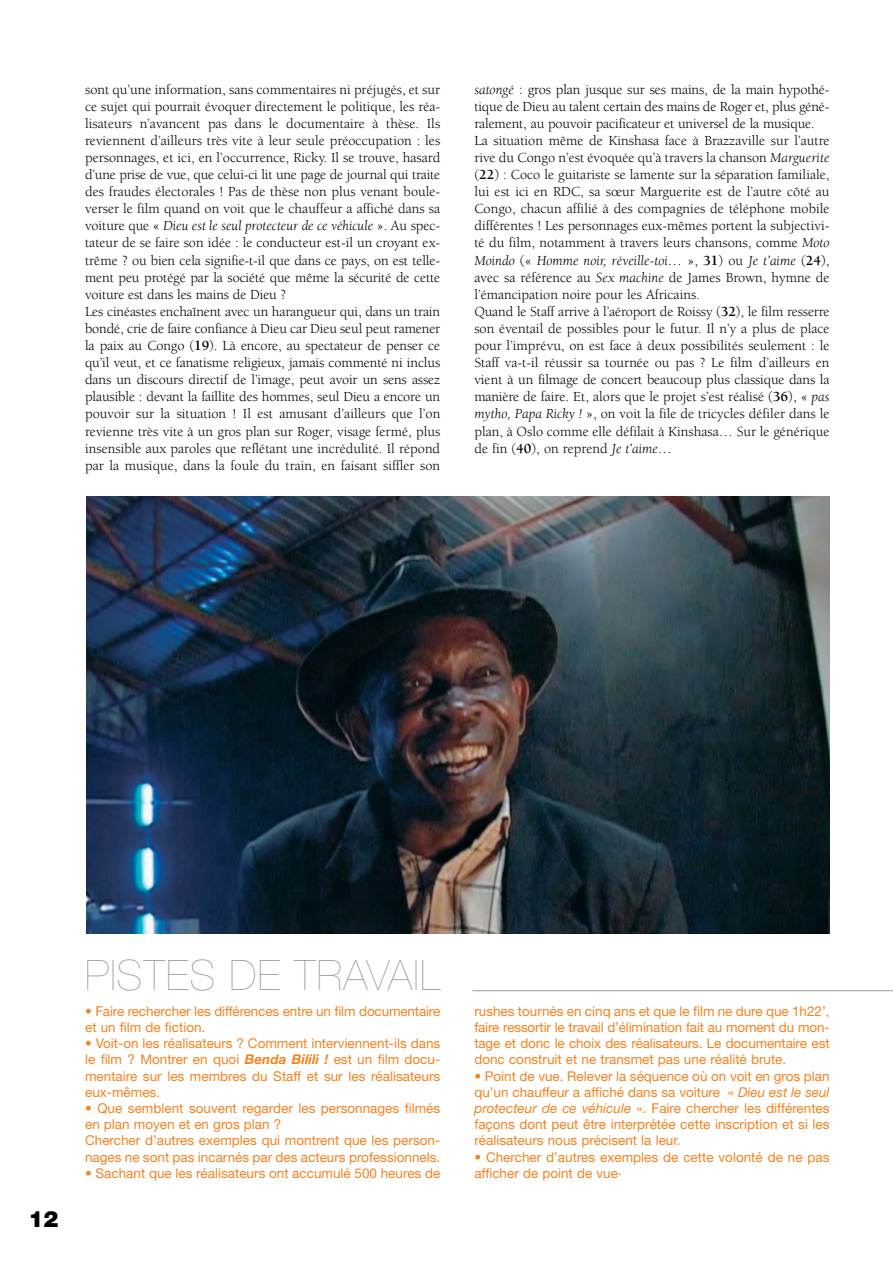
<style>
.page{position:relative;width:893px;height:1263px;background:#fff}
.page>*{position:absolute;margin:0;border:0;box-sizing:border-box;transform-origin:0 0}
.t1{font:200 42px "Helvetica Neue";letter-spacing:.03em;color:#999}
.t2{font:900 22.5px "Helvetica Neue";color:#000}
.t3{font:14.25px/17.1px "Berkeley";color:#000}
.t4{font:13.5px/16.2px "Helvetica Neue";color:#f5821f}
.s1{font-style:italic}
.s2{font-weight:700}
.s3{font-weight:700;font-style:italic}
</style>
<div class="page">
<hr style="left:472px;top:990px;width:420px;height:1px;background:#999">
<img style="left:86px;top:497px;width:743px;height:437px">
<p class="t3" style="left:85px;top:82px;width:357px">sont qu’une information, sans commentaires ni préjugés, et sur ce sujet qui pourrait évoquer directement le politique, les réa&shy;lisateurs n’avancent pas dans le documentaire à thèse. Ils reviennent d’ailleurs très vite à leur seule préoccupation : les personnages, et ici, en l’occurrence, Ricky. Il se trouve, hasard d’une prise de vue, que celui-ci lit une page de journal qui traite des fraudes électorales ! Pas de thèse non plus venant boule&shy;verser le film quand on voit que le chauffeur a affiché dans sa voiture que « <span class="s1">Dieu est le seul protecteur de ce véhicule</span> ». Au spec&shy;tateur de se faire son idée : le conducteur est-il un croyant ex&shy;trême ? ou bien cela signifie-t-il que dans ce pays, on est telle&shy;ment peu protégé par la société que même la sécurité de cette voiture est dans les mains de Dieu ?<br>Les cinéastes enchaînent avec un harangueur qui, dans un train bondé, crie de faire confiance à Dieu car Dieu seul peut ramener la paix au Congo (<span class="s2">19</span>). Là encore, au spectateur de penser ce qu’il veut, et ce fanatisme religieux, jamais commenté ni inclus dans un discours directif de l’image, peut avoir un sens assez plausible : devant la faillite des hommes, seul Dieu a encore un pouvoir sur la situation ! Il est amusant d’ailleurs que l’on revienne très vite à un gros plan sur Roger, visage fermé, plus insensible aux paroles que reflétant une incrédulité. Il répond par la musique, dans la foule du train, en faisant siffler son</p>
<p class="t3" style="left:474px;top:82px;width:357px"><span class="s1">satongé</span> : gros plan jusque sur ses mains, de la main hypothé&shy;tique de Dieu au talent certain des mains de Roger et, plus géné&shy;ralement, au pouvoir pacificateur et universel de la musique.<br>La situation même de Kinshasa face à Brazzaville sur l’autre rive du Congo n’est évoquée qu’à travers la chanson <span class="s1">Marguerite </span>(<span class="s2">22</span>) : Coco le guitariste se lamente sur la séparation familiale, lui est ici en RDC, sa sœur Marguerite est de l’autre côté au Congo, chacun affilié à des compagnies de téléphone mobile différentes ! Les personnages eux-mêmes portent la subjectivi&shy;té du film, notamment à travers leurs chansons, comme <span class="s1">Moto Moindo</span> (« <span class="s1">Homme noir, réveille-toi…</span> », <span class="s2">31</span>) ou <span class="s1">Je t’aime</span> (<span class="s2">24</span>), avec sa référence au <span class="s1">Sex machine</span> de James Brown, hymne de l’émancipation noire pour les Africains.<br>Quand le Staff arrive à l’aéroport de Roissy (<span class="s2">32</span>), le film resserre son éventail de possibles pour le futur. Il n’y a plus de place pour l’imprévu, on est face à deux possibilités seulement : le Staff va-t-il réussir sa tournée ou pas ? Le film d’ailleurs en vient à un filmage de concert beaucoup plus classique dans la manière de faire. Et, alors que le projet s’est réalisé (<span class="s2">36</span>), « <span class="s1">pas mytho, Papa Ricky !</span> », on voit la file de tricycles défiler dans le plan, à Oslo comme elle défilait à Kinshasa… Sur le générique de fin (<span class="s2">40</span>), on reprend <span class="s1">Je t’aime…</span></p>
<h2 class="t2" style="left:28px;top:1211px;width:32px">12</h2>
<h1 class="t1" style="left:85px;top:960px;width:357px">PISTES DE TRAVAIL</h1>
<p class="t4" style="left:85px;top:1004px;width:357px">• Faire rechercher les différences entre un film documentaire et un film de fiction.</p>
<p class="t4" style="left:85px;top:1037px;width:357px;text-align:justify">• Voit-on les réalisateurs ? Comment interviennent-ils dans le film ? Montrer en quoi <span class="s3">Benda Bilili !</span> est un film docu&shy;mentaire sur les membres du Staff et sur les réalisateurs eux-mêmes.</p>
<p class="t4" style="left:85px;top:1101px;width:357px">• Que semblent souvent regarder les personnages filmés en plan moyen et en gros plan ?<br>Chercher d’autres exemples qui montrent que les person&shy;nages ne sont pas incarnés par des acteurs professionnels.</p>
<p class="t4" style="left:85px;top:1166px;width:357px">• Sachant que les réalisateurs ont accumulé 500 heures de</p>
<p class="t4" style="left:474px;top:1004px;width:357px;text-align:justify">rushes tournés en cinq ans et que le film ne dure que 1h22’, faire ressortir le travail d’élimination fait au moment du mon&shy;tage et donc le choix des réalisateurs. Le documentaire est donc construit et ne transmet pas une réalité brute.</p>
<p class="t4" style="left:474px;top:1069px;width:357px;text-align:justify">• Point de vue. Relever la séquence où on voit en gros plan qu’un chauffeur a affiché dans sa voiture « <span class="s1">Dieu est le seul protecteur de ce véhicule</span> ». Faire chercher les différentes façons dont peut être interprétée cette inscription et si les réalisateurs nous précisent la leur.</p>
<p class="t4" style="left:474px;top:1150px;width:357px">• Chercher d’autres exemples de cette volonté de ne pas afficher de point de vue.</p>
</div>
